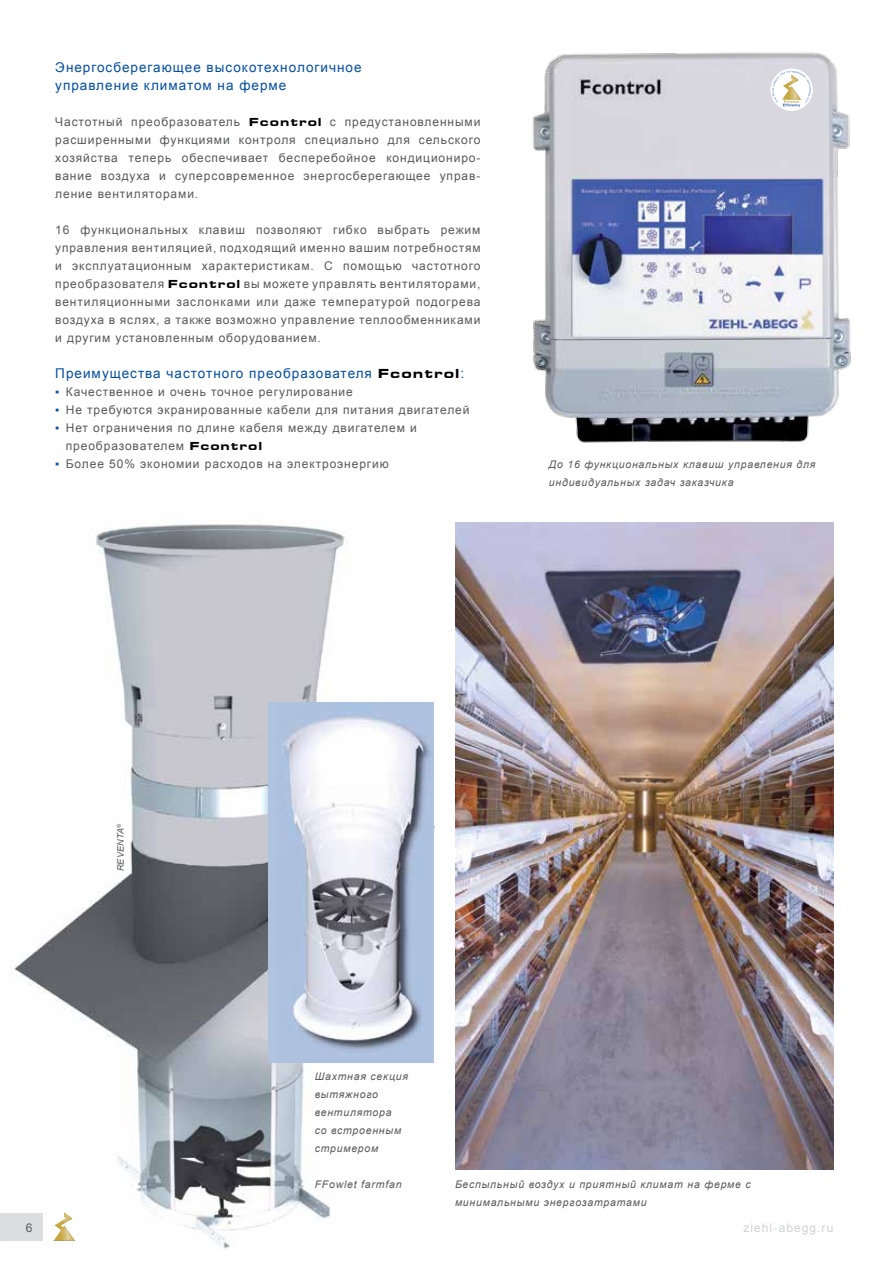
<style>
.page{position:relative;width:893px;height:1263px;background:#fff}
.page>*{position:absolute;margin:0;border:0;box-sizing:border-box;transform-origin:0 0}
.t1{font:13.5px/18px "Arial";letter-spacing:.075em;color:#034ea2}
.t2{font:12px/18px "Arial";letter-spacing:.075em;color:#58595b;text-align:justify}
.t3{font:12px "Arial";letter-spacing:.09em;color:#d1d3d4}
.t4{font:italic 10.5px/18px "Arial";letter-spacing:.075em;color:#58595b}
.t5{font:italic 9px "Arial";color:#58595b}
.s1{font-family:"Eurostile Ext";font-weight:900;color:#000}
.s2{color:#034ea2}
</style>
<div class="page">
<img style="left:4px;top:524px;width:431px;height:725px">
<img style="left:455px;top:522px;width:378px;height:647px">
<img style="left:532px;top:52px;width:319px;height:391px">
<img style="left:268px;top:703px;width:166px;height:359px">
<div style="left:0;top:1214px;width:43px;height:27px;background:#dcddde"></div>
<svg style="left:53px;top:1212px;width:22px;height:30px"></svg>
<svg style="left:770px;top:68px;width:43px;height:43px"></svg>
<p class="t1" style="left:55px;top:58px;width:308px">Энергосберегающее высокотехнологичное управление климатом на ферме</p>
<p class="t2" style="left:55px;top:113px;width:427px">Частотный преобразователь <span class="s1">Fcontrol</span> с предустановленными расширенными функциями контроля специально для сельского хозяйства теперь обеспечивает бесперебойное кондициониро&shy;вание воздуха и суперсовременное энергосберегающее управ&shy;ление вентиляторами.</p>
<p class="t2" style="left:55px;top:221px;width:427px">16 функциональных клавиш позволяют гибко выбрать режим управления вентиляцией, подходящий именно вашим потребностям и эксплуатационным характеристикам. С помощью частотного преобразователя <span class="s1">Fcontrol</span> вы можете управлять вентиляторами, вентиляционными заслонками или даже температурой подогрева воздуха в яслях, а также возможно управление теплообменниками и другим установленным оборудованием.</p>
<p class="t1" style="left:55px;top:364px;width:411px">Преимущества частотного преобразователя <span class="s1">Fcontrol</span>:</p>
<p class="t2" style="left:55px;top:383px;width:299px"><span class="s2">▪</span> Качественное и очень точное регулирование</p>
<p class="t2" style="left:55px;top:401px;width:416px"><span class="s2">▪</span> Не требуются экранированные кабели для питания двигателей</p>
<p class="t2" style="left:66px;top:419px;width:352px;text-indent:-11px"><span class="s2">▪</span> Нет ограничения по длине кабеля между двигателем и преобразователем <span class="s1">Fcontrol</span></p>
<p class="t2" style="left:55px;top:455px;width:335px"><span class="s2">▪</span> Более 50% экономии расходов на электроэнергию</p>
<p class="t4" style="left:549px;top:455px;width:268px">До 16 функциональных клавиш управления для индивидуальных задач заказчика</p>
<p class="t5" style="left:115px;top:871px;width:49px;rotate:-90deg">REVENTA<sup>®</sup></p>
<p class="t4" style="left:315px;top:1067px;width:95px">Шахтная секция вытяжного вентилятора<br>со встроенным стримером</p>
<p class="t4" style="left:315px;top:1175px;width:88px">FFowlet farmfan</p>
<p class="t4" style="left:455px;top:1175px;width:297px">Беспыльный воздух и приятный климат на ферме с минимальными энергозатратами</p>
<p class="t2" style="left:26px;top:1218px;width:8px">6</p>
<p class="t3" style="left:743px;top:1220px;width:91px">ziehl-abegg.ru</p>
</div>
